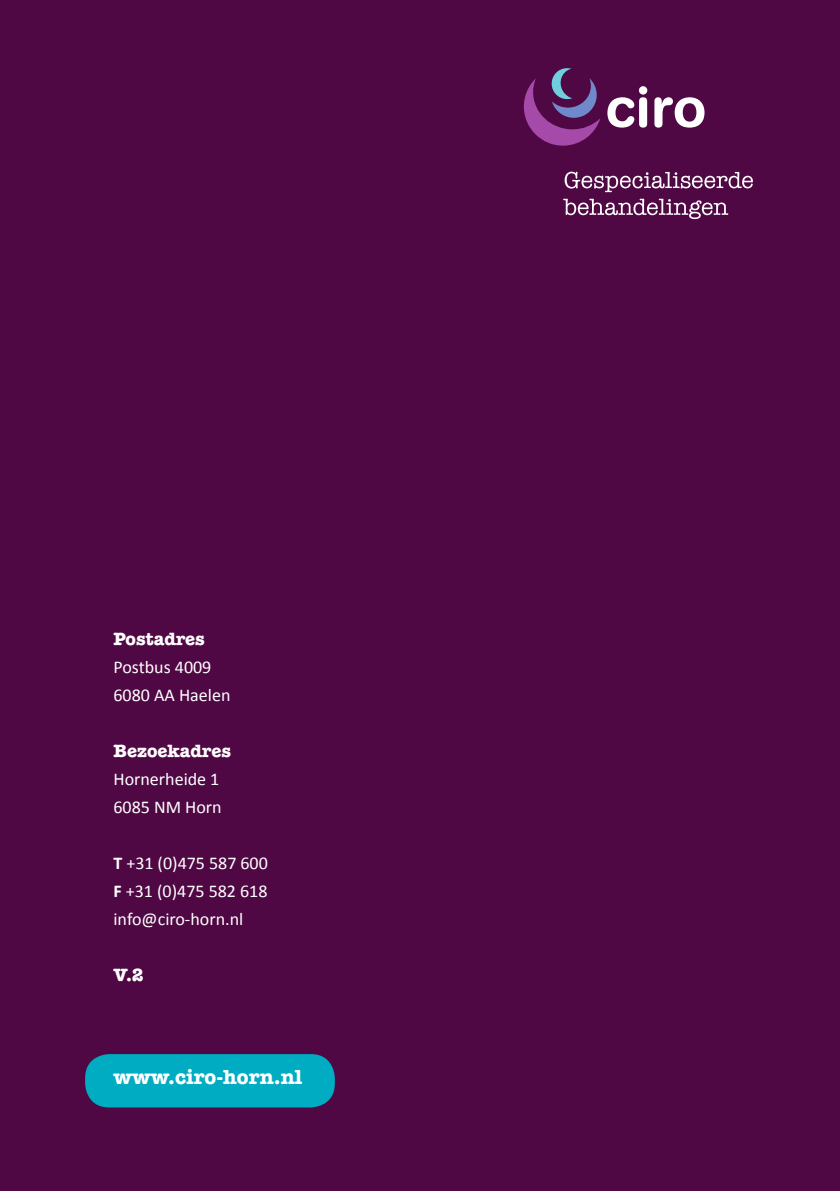
<style>
.page{position:relative;width:840px;height:1191px;background:#fff}
.page>*{position:absolute;margin:0;border:0;box-sizing:border-box;transform-origin:0 0}
.t1{font:700 21px "American Typewriter";color:#fff}
.t2{font:18px/28px "Calibri";color:#fff}
.t3{font:18px "American Typewriter Bold A";color:#fff}
.s1{font-weight:700}
</style>
<div class="page">
<div style="left:0;top:0;width:839px;height:1191px;background:#500844"></div>
<div style="left:85px;top:1054px;width:249px;height:53px;background:#00acc2;border-radius:24px"></div>
<svg style="left:523px;top:68px;width:77px;height:78px"></svg>
<svg style="left:607px;top:86px;width:40px;height:42px"></svg>
<svg style="left:654px;top:97px;width:50px;height:31px"></svg>
<svg style="left:564px;top:172px;width:188px;height:20px"></svg>
<svg style="left:563px;top:199px;width:165px;height:20px"></svg>
<p class="t3" style="left:113px;top:628px;width:93px">Postadres</p>
<p class="t2" style="left:113px;top:653px;width:118px">Postbus 4009<br>6080 AA Haelen</p>
<p class="t3" style="left:113px;top:740px;width:119px">Bezoekadres</p>
<p class="t2" style="left:113px;top:765px;width:110px">Hornerheide 1<br>6085 NM Horn</p>
<p class="t2" style="left:113px;top:849px;width:156px;text-align:justify"><span class="s1">T</span> +31 (0)475 587 600<br><span class="s1">F</span> +31 (0)475 582 618 info@ciro-horn.nl</p>
<p class="t3" style="left:113px;top:964px;width:32px">V.2</p>
<p class="t1" style="left:113px;top:1059px;width:190px">www.ciro-horn.nl</p>
</div>
